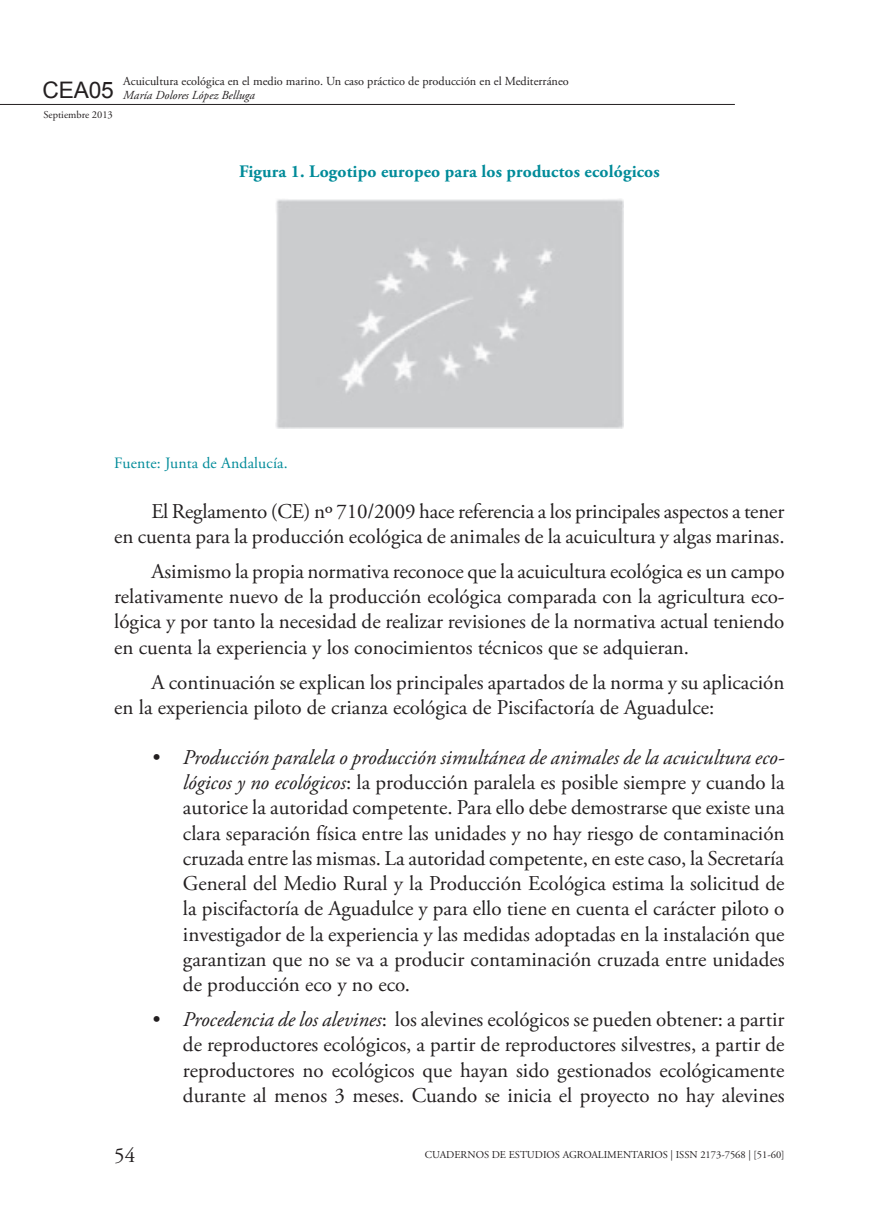
<style>
.page{position:relative;width:874px;height:1221px;background:#fff}
.page>*{position:absolute;margin:0;border:0;box-sizing:border-box;transform-origin:0 0}
.t1{font:22.75px "Arial";letter-spacing:-.01em;color:#231f20}
.C__de_texto{font:21px/25.2px "Adobe Garamond Pro";color:#231f20;text-align:justify}
.Tabla{font:700 17.5px "Adobe Garamond Pro";letter-spacing:.01em;color:#008b99}
.Fuente{font:15.75px "Adobe Garamond Pro";letter-spacing:.01em;color:#008b99}
.t2{font:12.25px "Adobe Garamond Pro";color:#231f20}
.t3{font:italic 12.25px "Adobe Garamond Pro";color:#231f20}
.t4{font:10.5px "Adobe Garamond Pro";color:#231f20}
.s1{font-style:italic}
</style>
<div class="page">
<hr style="left:0;top:104px;width:734px;height:1px;background:#231f20">
<img style="left:276px;top:199px;width:347px;height:230px">
<p class="t1" style="left:42px;top:75px;width:73px">CEA05</p>
<p class="t2" style="left:123px;top:73px;width:447px">Acuicultura ecológica en el medio marino. Un caso práctico de producción en el Mediterráneo</p>
<p class="t3" style="left:123px;top:88px;width:133px">María Dolores López Belluga</p>
<p class="t4" style="left:44px;top:108px;width:71px">Septiembre 2013</p>
<p class="Tabla" style="left:239px;top:161px;width:422px">Figura 1. Logotipo europeo para los productos ecológicos</p>
<p class="Fuente" style="left:114px;top:453px;width:175px">Fuente: Junta de Andalucía.</p>
<p class="C__de_texto" style="left:114px;top:499px;width:671px;text-align:right">El Reglamento (CE) nº 710/2009 hace referencia a los principales aspectos a tener<br>en cuenta para la producción ecológica de animales de la acuicultura y algas marinas.</p>
<p class="C__de_texto" style="left:114px;top:559px;width:671px;text-indent:37px">Asimismo la propia normativa reconoce que la acuicultura ecológica es un campo relativamente nuevo de la producción ecológica comparada con la agricultura eco&shy;lógica y por tanto la necesidad de realizar revisiones de la normativa actual teniendo en cuenta la experiencia y los conocimientos técnicos que se adquieran.</p>
<p class="C__de_texto" style="left:114px;top:670px;width:671px;text-indent:37px">A continuación se explican los principales apartados de la norma y su aplicación en la experiencia piloto de crianza ecológica de Piscifactoría de Aguadulce:</p>
<p class="C__de_texto" style="left:183px;top:745px;width:603px;text-indent:-32px"><span class="s1">• Producción paralela o producción simultánea de animales de la acuicultura eco&shy;lógicos y no ecológicos</span>: la producción paralela es posible siempre y cuando la autorice la autoridad competente. Para ello debe demostrarse que existe una clara separación física entre las unidades y no hay riesgo de contaminación cruzada entre las mismas. La autoridad competente, en este caso, la Secretaría General del Medio Rural y la Producción Ecológica estima la solicitud de la piscifactoría de Aguadulce y para ello tiene en cuenta el carácter piloto o investigador de la experiencia y las medidas adoptadas en la instalación que garantizan que no se va a producir contaminación cruzada entre unidades de producción eco y no eco.</p>
<p class="C__de_texto" style="left:183px;top:1007px;width:602px;text-indent:-32px"><span class="s1">• Procedencia de los alevines</span>: los alevines ecológicos se pueden obtener: a partir de reproductores ecológicos, a partir de reproductores silvestres, a partir de reproductores no ecológicos que hayan sido gestionados ecológicamente durante al menos 3 meses. Cuando se inicia el proyecto no hay alevines</p>
<p class="C__de_texto" style="left:114px;top:1143px;width:22px">54</p>
<p class="t4" style="left:424px;top:1147px;width:361px">CUADERNOS DE ESTUDIOS AGROALIMENTARIOS | ISSN 2173-7568 | [51-60]</p>
</div>
